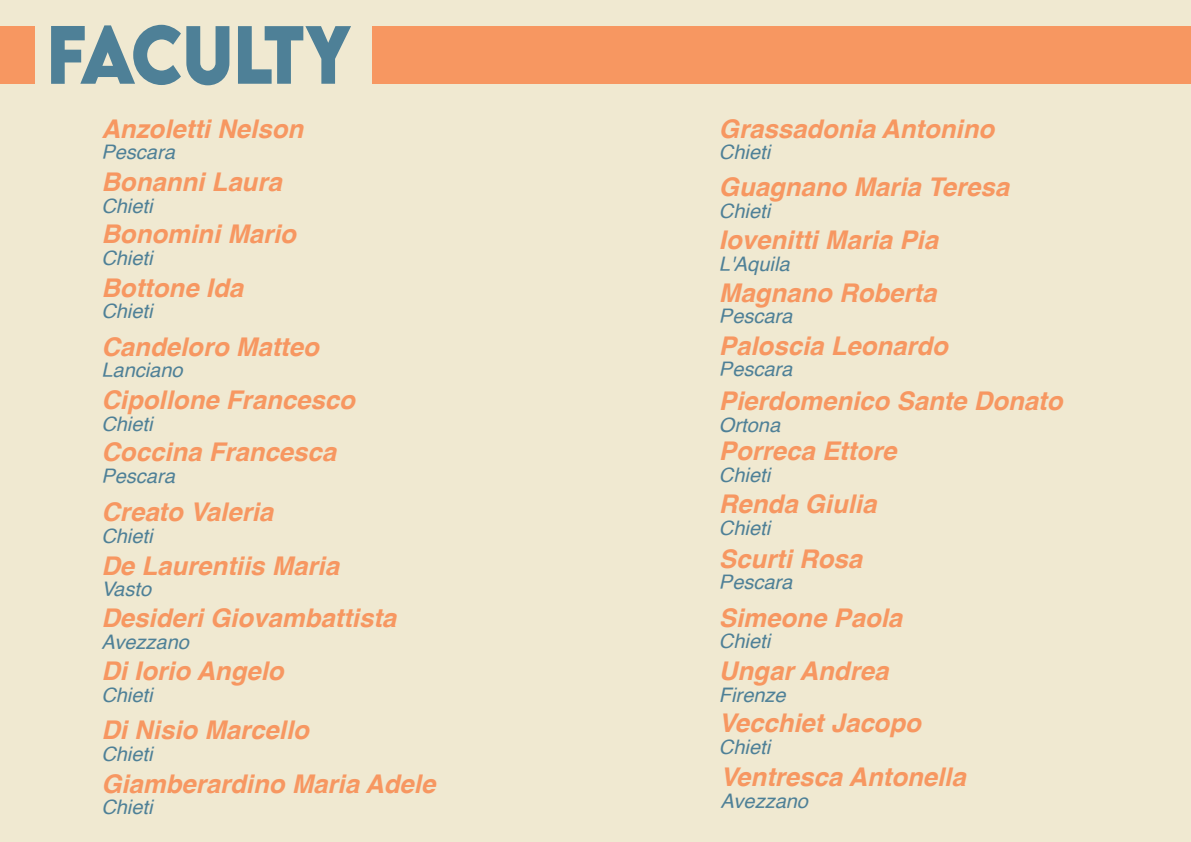
<style>
.page{position:relative;width:1191px;height:842px;background:#f0e9d1}
.page>*{position:absolute;margin:0;border:0;box-sizing:border-box;transform-origin:0 0}
.t1{font:700 73.2px "LEMONMILK";letter-spacing:-.035em;color:#4e8097;scale:.9 1}
.t2{font:italic 700 25.8px "Helvetica";color:#f79761}
.t3{font:italic 20px "Helvetica";color:#4e8097}
</style>
<div class="page">
<div style="left:0;top:26px;width:34px;height:58px;background:#f79761"></div>
<div style="left:373px;top:26px;width:818px;height:58px;background:#f79761"></div>
<h1 class="t1" style="left:47px;top:5px;width:340px">FACULTY</h1>
<p class="t2" style="left:101px;top:107px;width:203px">Anzoletti Nelson</p>
<p class="t3" style="left:101px;top:137px;width:75px">Pescara</p>
<p class="t2" style="left:101px;top:161px;width:182px">Bonanni Laura</p>
<p class="t3" style="left:101px;top:190px;width:53px">Chieti</p>
<p class="t2" style="left:101px;top:213px;width:196px">Bonomini Mario</p>
<p class="t3" style="left:101px;top:242px;width:53px">Chieti</p>
<p class="t2" style="left:101px;top:266px;width:143px">Bottone Ida</p>
<p class="t3" style="left:101px;top:295px;width:53px">Chieti</p>
<p class="t2" style="left:101px;top:325px;width:219px">Candeloro Matteo</p>
<p class="t3" style="left:101px;top:355px;width:83px">Lanciano</p>
<p class="t2" style="left:101px;top:379px;width:255px">Cipollone Francesco</p>
<p class="t3" style="left:101px;top:408px;width:53px">Chieti</p>
<p class="t2" style="left:101px;top:431px;width:236px">Coccina Francesca</p>
<p class="t3" style="left:101px;top:460px;width:75px">Pescara</p>
<p class="t2" style="left:101px;top:491px;width:173px">Creato Valeria</p>
<p class="t3" style="left:101px;top:520px;width:53px">Chieti</p>
<p class="t2" style="left:101px;top:544px;width:239px">De Laurentiis Maria</p>
<p class="t3" style="left:101px;top:574px;width:51px">Vasto</p>
<p class="t2" style="left:101px;top:597px;width:296px">Desideri Giovambattista</p>
<p class="t3" style="left:101px;top:626px;width:89px">Avezzano</p>
<p class="t2" style="left:101px;top:650px;width:184px">Di Iorio Angelo</p>
<p class="t3" style="left:101px;top:679px;width:53px">Chieti</p>
<p class="t2" style="left:101px;top:709px;width:209px">Di Nisio Marcello</p>
<p class="t3" style="left:101px;top:738px;width:53px">Chieti</p>
<p class="t2" style="left:101px;top:762px;width:335px">Giamberardino Maria Adele</p>
<p class="t3" style="left:101px;top:792px;width:53px">Chieti</p>
<p class="t2" style="left:719px;top:107px;width:277px">Grassadonia Antonino</p>
<p class="t3" style="left:719px;top:137px;width:53px">Chieti</p>
<p class="t2" style="left:719px;top:165px;width:292px">Guagnano Maria Teresa</p>
<p class="t3" style="left:719px;top:195px;width:53px">Chieti</p>
<p class="t2" style="left:719px;top:219px;width:220px">Iovenitti Maria Pia</p>
<p class="t3" style="left:719px;top:248px;width:72px">L'Aquila</p>
<p class="t2" style="left:719px;top:271px;width:219px">Magnano Roberta</p>
<p class="t3" style="left:719px;top:300px;width:75px">Pescara</p>
<p class="t2" style="left:719px;top:324px;width:230px">Paloscia Leonardo</p>
<p class="t3" style="left:719px;top:354px;width:75px">Pescara</p>
<p class="t2" style="left:719px;top:380px;width:345px">Pierdomenico Sante Donato</p>
<p class="t3" style="left:719px;top:409px;width:63px">Ortona</p>
<p class="t2" style="left:719px;top:430px;width:179px">Porreca Ettore</p>
<p class="t3" style="left:719px;top:459px;width:53px">Chieti</p>
<p class="t2" style="left:719px;top:483px;width:159px">Renda Giulia</p>
<p class="t3" style="left:719px;top:512px;width:53px">Chieti</p>
<p class="t2" style="left:719px;top:537px;width:145px">Scurti Rosa</p>
<p class="t3" style="left:719px;top:566px;width:75px">Pescara</p>
<p class="t2" style="left:719px;top:596px;width:185px">Simeone Paola</p>
<p class="t3" style="left:719px;top:626px;width:53px">Chieti</p>
<p class="t2" style="left:719px;top:650px;width:171px">Ungar Andrea</p>
<p class="t3" style="left:719px;top:679px;width:68px">Firenze</p>
<p class="t2" style="left:719px;top:702px;width:203px">Vecchiet Jacopo</p>
<p class="t3" style="left:719px;top:731px;width:53px">Chieti</p>
<p class="t2" style="left:720px;top:756px;width:247px">Ventresca Antonella</p>
<p class="t3" style="left:720px;top:785px;width:89px">Avezzano</p>
</div>
